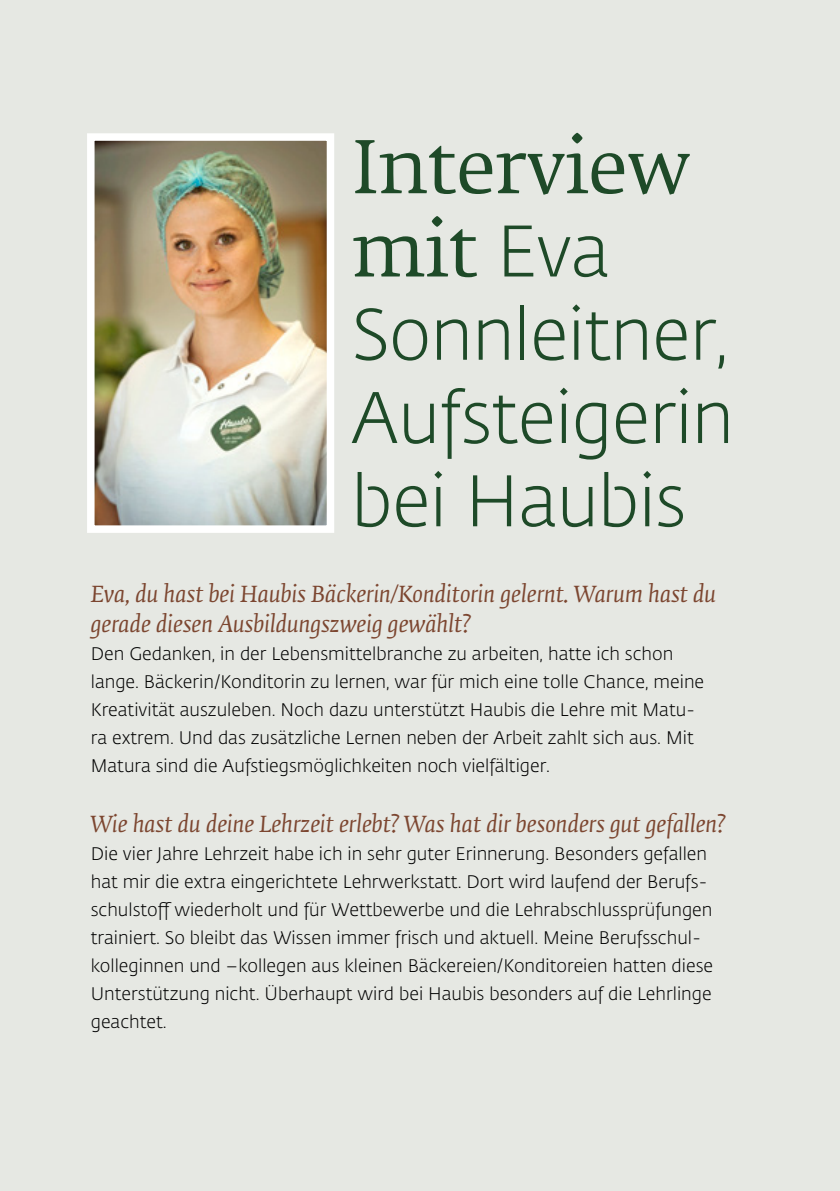
<style>
.page{position:relative;width:840px;height:1191px;background:#fff}
.page>*{position:absolute;margin:0;border:0;box-sizing:border-box;transform-origin:0 0}
.t1{font:300 72px/83.2px "Fedra Sans Pro";letter-spacing:-.01em;color:#22522e;text-align:justify}
.t2{font:72px/83.2px "Fedra Serif B Pro";letter-spacing:-.01em;color:#22522e}
.t3{font:italic 22px/30px "Fedra Serif B Pro";color:#7c4630}
.t4{font:300 18px/28px "Fedra Sans Pro";color:#000}
.s1{font-family:"Fedra Sans Pro";font-weight:300}
</style>
<div class="page">
<div style="left:0;top:0;width:839px;height:1191px;background:#e6e8e3"></div>
<img style="left:96px;top:142px;width:229px;height:382px">
<div style="left:87px;top:133px;width:247px;height:400px;border:8px solid #fff"></div>
<h1 class="t2" style="left:351px;top:127px;width:340px">Interview mit <span class="s1">Eva</span></h1>
<h1 class="t1" style="left:351px;top:292px;width:384px">Sonnleitner, Aufsteigerin bei Haubis</h1>
<p class="t3" style="left:91px;top:579px;width:626px">Eva, du hast bei Haubis Bäckerin/Konditorin gelernt. Warum hast du gerade diesen Ausbildungszweig gewählt?</p>
<p class="t4" style="left:91px;top:639px;width:614px">Den Gedanken, in der Lebensmittelbranche zu arbeiten, hatte ich schon lange. Bäckerin/Konditorin zu lernen, war für mich eine tolle Chance, meine Kreativität auszuleben. Noch dazu unterstützt Haubis die Lehre mit Matu&shy;ra extrem. Und das zusätzliche Lernen neben der Arbeit zahlt sich aus. Mit Matura sind die Aufstiegsmöglichkeiten noch vielfältiger.</p>
<p class="t3" style="left:91px;top:809px;width:635px">Wie hast du deine Lehrzeit erlebt? Was hat dir besonders gut gefallen?</p>
<p class="t4" style="left:91px;top:839px;width:623px">Die vier Jahre Lehrzeit habe ich in sehr guter Erinnerung. Besonders gefallen hat mir die extra eingerichtete Lehrwerkstatt. Dort wird laufend der Berufs&shy;schulstoff wiederholt und für Wettbewerbe und die Lehrabschlussprüfungen trainiert. So bleibt das Wissen immer frisch und aktuell. Meine Berufsschul&shy;kolleginnen und –kollegen aus kleinen Bäckereien/Konditoreien hatten diese Unterstützung nicht. Überhaupt wird bei Haubis besonders auf die Lehrlinge geachtet.</p>
</div>
